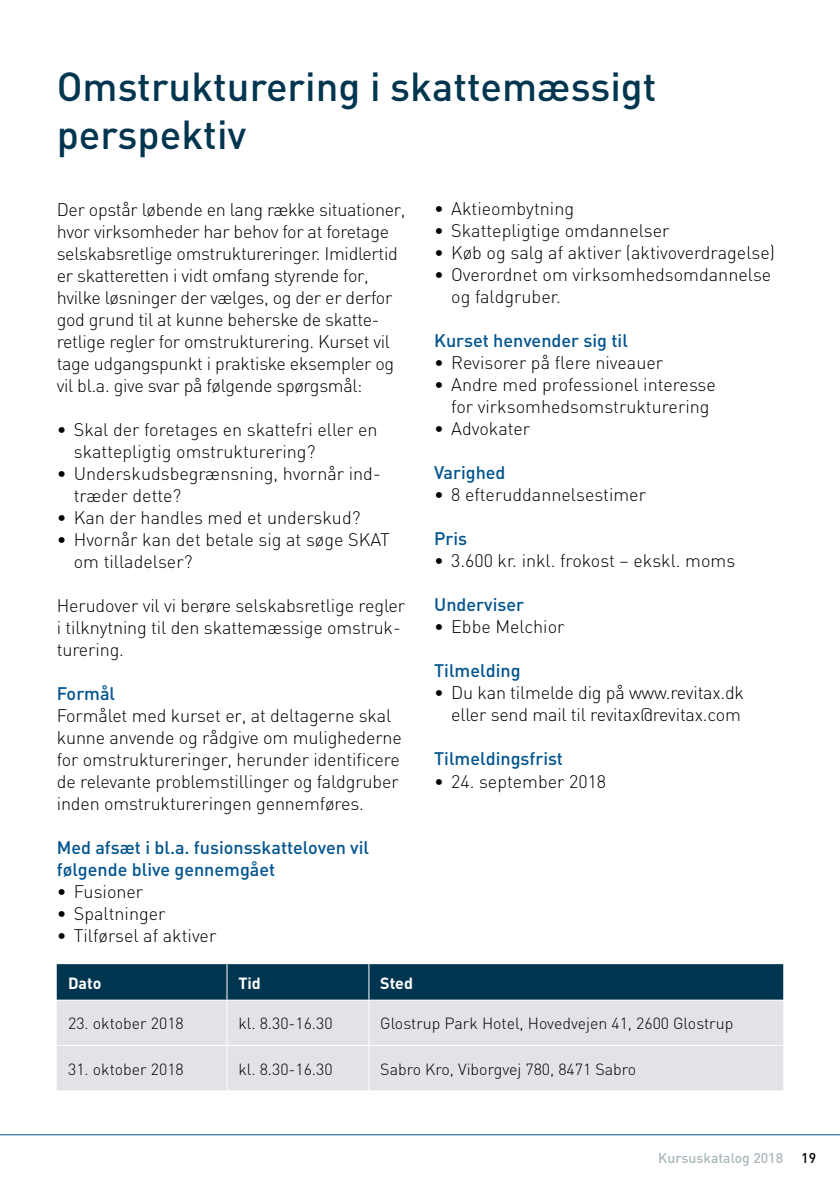
<style>
.page{position:relative;width:840px;height:1191px;background:#fff}
.page>*{position:absolute;margin:0;border:0;box-sizing:border-box;transform-origin:0 0}
.t1{font:500 40px/48px "DIN";color:#003550}
.t2{font:300 18px/22px "DIN";letter-spacing:-.01em;color:#000}
.t3{font:500 18px/22px "DIN";color:#00548f}
.t4{font:300 16px "DIN";color:#000}
.t5{font:700 16px "DIN";color:#fff}
.t6{font:500 14px "DIN";color:#abb7bd}
.t7{font:500 14px "DIN";color:#000}
</style>
<div class="page">
<div style="left:57px;top:964px;width:725px;height:35px;background:#003550"></div>
<div style="left:57px;top:1000px;width:725px;height:90px;background:#e2e3e9"></div>
<hr style="left:226px;top:964px;width:1px;height:35px;background:#fff">
<hr style="left:368px;top:964px;width:1px;height:35px;background:#fff">
<hr style="left:226px;top:1000px;width:1px;height:45px;background:#fff">
<hr style="left:368px;top:1000px;width:1px;height:45px;background:#fff">
<hr style="left:226px;top:1046px;width:1px;height:44px;background:#fff">
<hr style="left:368px;top:1046px;width:1px;height:44px;background:#fff">
<hr style="left:57px;top:1045px;width:170px;height:1px;background:#fff">
<hr style="left:227px;top:1045px;width:142px;height:1px;background:#fff">
<hr style="left:369px;top:1045px;width:413px;height:1px;background:#fff">
<hr style="left:0;top:1134px;width:839px;height:1px;background:#00548f">
<h1 class="t1" style="left:57px;top:61px;width:601px">Omstrukturering i skattemæssigt perspektiv</h1>
<p class="t2" style="left:57px;top:198px;width:350px">Der opstår løbende en lang række situationer, hvor virksomheder har behov for at foretage selskabsretlige omstruktureringer. Imidlertid er skatteretten i vidt omfang styrende for, hvilke løsninger der vælges, og der er derfor god grund til at kunne beherske de skatte&shy;retlige regler for omstrukturering. Kurset vil tage udgangspunkt i praktiske eksempler og vil bl.a. give svar på følgende spørgsmål:</p>
<p class="t2" style="left:74px;top:418px;width:305px;text-indent:-17px">• Skal der foretages en skattefri eller en skattepligtig omstrukturering?</p>
<p class="t2" style="left:74px;top:462px;width:308px;text-indent:-17px">• Underskudsbegrænsning, hvornår ind&shy;træder dette?</p>
<p class="t2" style="left:57px;top:506px;width:305px">• Kan der handles med et underskud?</p>
<p class="t2" style="left:74px;top:528px;width:317px;text-indent:-17px">• Hvornår kan det betale sig at søge SKAT om tilladelser?</p>
<p class="t2" style="left:57px;top:594px;width:350px">Herudover vil vi berøre selskabsretlige regler i tilknytning til den skattemæssige omstruk&shy;turering.</p>
<p class="t3" style="left:57px;top:681px;width:60px">Formål</p>
<p class="t2" style="left:57px;top:704px;width:346px">Formålet med kurset er, at deltagerne skal kunne anvende og rådgive om mulighederne for omstruktureringer, herunder identificere de relevante problemstillinger og faldgruber inden omstruktureringen gennemføres.</p>
<p class="t3" style="left:57px;top:835px;width:314px">Med afsæt i bl.a. fusionsskatteloven vil følgende blive gennemgået</p>
<p class="t2" style="left:57px;top:880px;width:88px">• Fusioner</p>
<p class="t2" style="left:57px;top:902px;width:110px">• Spaltninger</p>
<p class="t2" style="left:57px;top:924px;width:161px">• Tilførsel af aktiver</p>
<p class="t2" style="left:434px;top:198px;width:141px">• Aktieombytning</p>
<p class="t2" style="left:434px;top:220px;width:237px">• Skattepligtige omdannelser</p>
<p class="t2" style="left:434px;top:242px;width:342px">• Køb og salg af aktiver (aktivoverdragelse)</p>
<p class="t2" style="left:451px;top:264px;width:321px;text-indent:-17px">• Overordnet om virksomhedsomdannelse og faldgruber.</p>
<p class="t3" style="left:434px;top:329px;width:195px">Kurset henvender sig til</p>
<p class="t2" style="left:434px;top:352px;width:230px">• Revisorer på flere niveauer</p>
<p class="t2" style="left:434px;top:374px;width:283px;text-align:center">• Andre med professionel interesse for virksomhedsomstrukturering</p>
<p class="t2" style="left:434px;top:418px;width:97px">• Advokater</p>
<p class="t3" style="left:434px;top:461px;width:73px">Varighed</p>
<p class="t2" style="left:434px;top:484px;width:213px">• 8 efteruddannelsestimer</p>
<p class="t3" style="left:434px;top:527px;width:34px">Pris</p>
<p class="t2" style="left:434px;top:550px;width:302px">• 3.600 kr. inkl. frokost – ekskl. moms</p>
<p class="t3" style="left:434px;top:593px;width:91px">Underviser</p>
<p class="t2" style="left:434px;top:616px;width:132px">• Ebbe Melchior</p>
<p class="t3" style="left:434px;top:659px;width:88px">Tilmelding</p>
<p class="t2" style="left:434px;top:682px;width:311px;text-align:right">• Du kan tilmelde dig på www.revitax.dk eller send mail til revitax@revitax.com</p>
<p class="t3" style="left:434px;top:747px;width:130px">Tilmeldingsfrist</p>
<p class="t2" style="left:434px;top:770px;width:173px">• 24. september 2018</p>
<p class="t5" style="left:68px;top:972px;width:35px">Dato</p>
<p class="t5" style="left:238px;top:972px;width:24px">Tid</p>
<p class="t5" style="left:380px;top:972px;width:34px">Sted</p>
<p class="t4" style="left:68px;top:1013px;width:117px">23. oktober 2018</p>
<p class="t4" style="left:238px;top:1013px;width:96px">kl. 8.30-16.30</p>
<p class="t4" style="left:380px;top:1013px;width:354px">Glostrup Park Hotel, Hovedvejen 41, 2600 Glostrup</p>
<p class="t4" style="left:68px;top:1059px;width:117px">31. oktober 2018</p>
<p class="t4" style="left:238px;top:1059px;width:96px">kl. 8.30-16.30</p>
<p class="t4" style="left:380px;top:1059px;width:257px">Sabro Kro, Viborgvej 780, 8471 Sabro</p>
<p class="t6" style="left:658px;top:1148px;width:126px">Kursuskatalog 2018</p>
<p class="t7" style="left:800px;top:1148px;width:16px">19</p>
</div>
